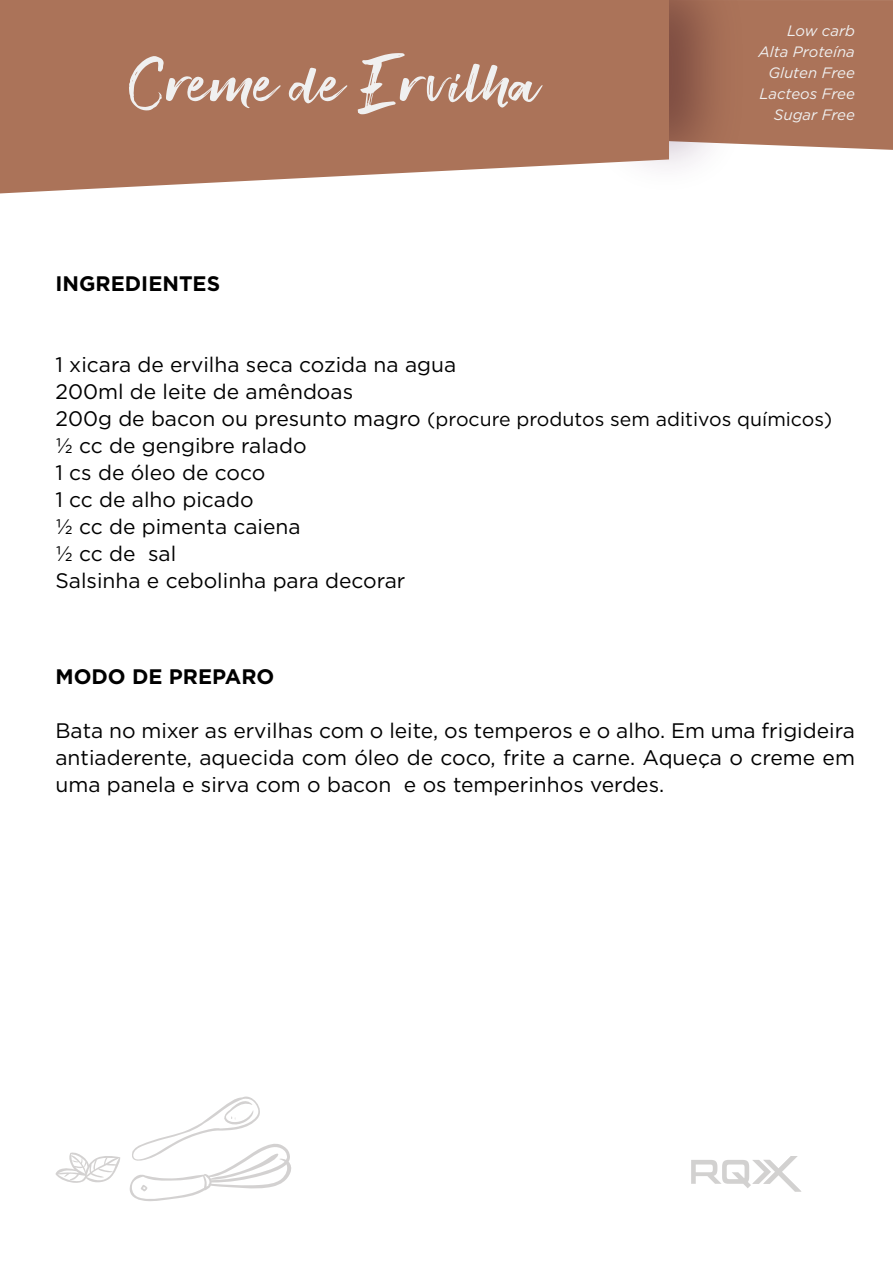
<style>
.page{position:relative;width:893px;height:1263px;background:#fff}
.page>*{position:absolute;margin:0;border:0;box-sizing:border-box;transform-origin:0 0}
.t1{font:72px "Smithen";color:#f0f0f0;scale:1.19 1}
.t2{font:21px/27px "Gotham";color:#000}
.t3{font:700 21px "Gotham";color:#000}
.t4{font:19.5px "Gotham";color:#000}
.t5{font:italic 15px/21px "Gotham";color:#f0f0f0;text-align:right}
.s1{font-size:21px}
</style>
<div class="page">
<div style="left:745px;top:0;width:148px;height:150px;background:#ab7359"></div>
<img style="left:669px;top:0;width:76px;height:168px">
<svg style="left:0;top:0;width:669px;height:193px;background:#b27e67"></svg>
<svg style="left:129px;top:1096px;width:162px;height:105px"></svg>
<svg style="left:55px;top:1152px;width:65px;height:31px"></svg>
<svg style="left:691px;top:1156px;width:110px;height:35px"></svg>
<h1 class="t1" style="left:129px;top:38px;width:347px">Creme de Ervilha</h1>
<p class="t3" style="left:55px;top:270px;width:166px">INGREDIENTES</p>
<p class="t5" style="left:758px;top:20px;width:98px">Low carb<br>Alta Proteína<br>Gluten Free<br>Lacteos Free<br>Sugar Free</p>
<p class="t2" style="left:55px;top:351px;width:402px">1 xicara de ervilha seca cozida na agua<br>200ml de leite de amêndoas</p>
<p class="t4" style="left:55px;top:407px;width:778px"><span class="s1">200g de bacon ou presunto magro</span> (procure produtos sem aditivos químicos)</p>
<p class="t2" style="left:55px;top:432px;width:351px">½ cc de gengibre ralado<br>1 cs de óleo de coco<br>1 cc de alho picado<br>½ cc de pimenta caiena<br>½ cc de sal<br>Salsinha e cebolinha para decorar</p>
<p class="t3" style="left:55px;top:663px;width:220px">MODO DE PREPARO</p>
<p class="t2" style="left:55px;top:717px;width:801px;text-align:justify">Bata no mixer as ervilhas com o leite, os temperos e o alho. Em uma frigideira antiaderente, aquecida com óleo de coco, frite a carne. Aqueça o creme em uma panela e sirva com o bacon e os temperinhos verdes.</p>
</div>
